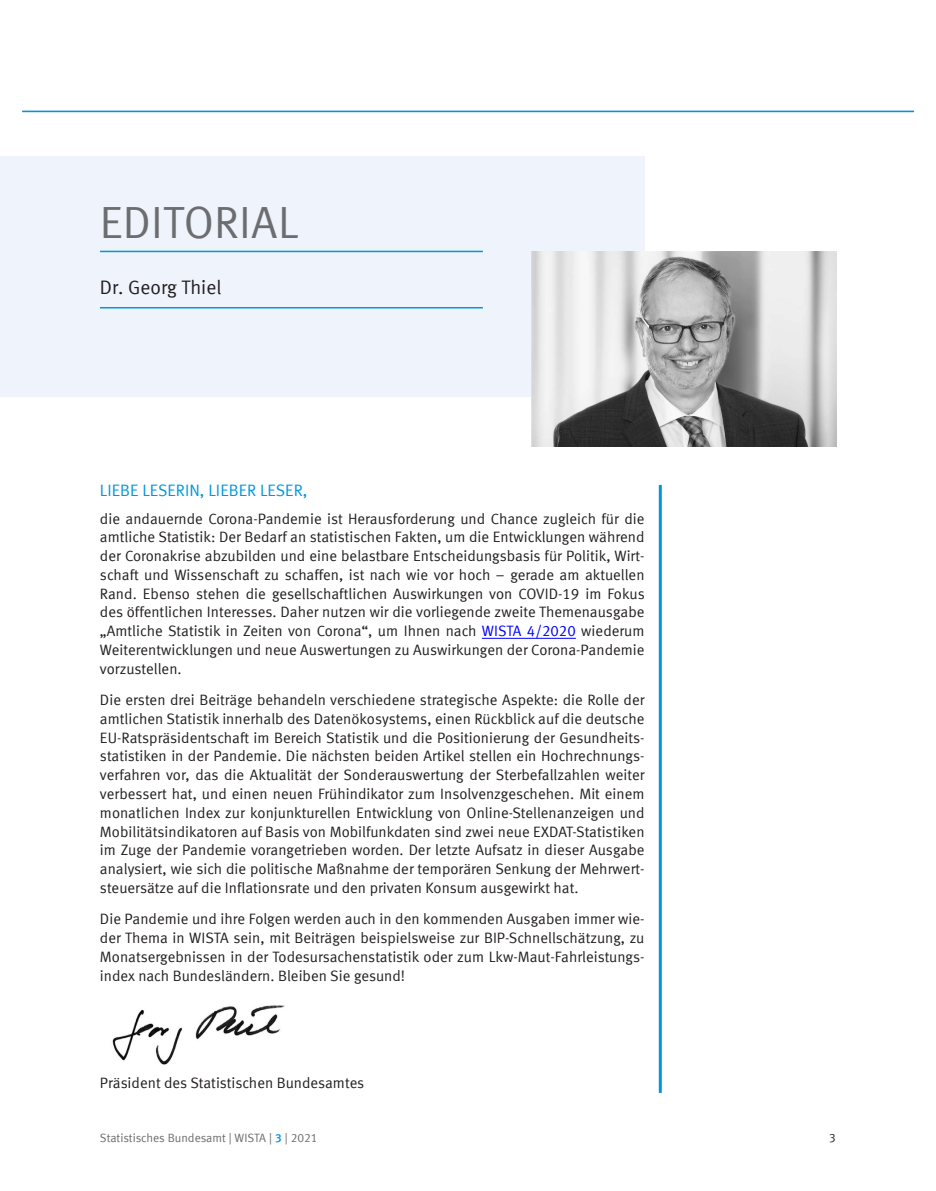
<style>
.page{position:relative;width:936px;height:1191px;background:#fff}
.page>*{position:absolute;margin:0;border:0;box-sizing:border-box;transform-origin:0 0}
.t1{font:45px "Meta Normal LF";letter-spacing:.005em;color:#6c6d70}
.t2{font:19.5px "Meta Normal LF";letter-spacing:.005em;color:#231f20}
._03_Editorial_Übersc{font:16.5px "Meta Normal LF";letter-spacing:.005em;color:#0097db}
._04_Editorial_Text_1{font:15px/18.8px "Meta Normal LF";letter-spacing:.005em;color:#231f20;text-align:justify}
.t3{font:12px "Meta Normal LF";color:#6c6d70}
.t4{font:12px "Meta Normal LF";color:#231f20}
.s1{color:#00f}
.s2{font-family:"Meta Medium LF";color:#0097db}
</style>
<div class="page">
<div style="left:0;top:156px;width:644px;height:240px;background:#eff4fc"></div>
<hr style="left:100px;top:251px;width:383px;height:1px;background:#0097db">
<hr style="left:100px;top:307px;width:383px;height:1px;background:#0097db">
<hr style="left:658px;top:485px;width:3px;height:608px;background:#0097db">
<img style="left:531px;top:251px;width:305px;height:195px">
<hr style="left:482px;top:638px;width:94px;height:1px;background:#00f">
<img style="left:112px;top:1005px;width:173px;height:60px">
<hr style="left:22px;top:111px;width:891px;height:1px;background:#0097db">
<h1 class="t1" style="left:100px;top:196px;width:200px">EDITORIAL</h1>
<h2 class="t2" style="left:100px;top:276px;width:123px">Dr. Georg Thiel</h2>
<p class="_03_Editorial_Übersc" style="left:100px;top:481px;width:209px">LIEBE LESERIN, LIEBER LESER,</p>
<p class="_04_Editorial_Text_1" style="left:100px;top:509px;width:546px">die andauernde Corona-Pandemie ist Herausforderung und Chance zugleich für die amtliche Statistik: Der Bedarf an statistischen Fakten, um die Entwicklungen während der Coronakrise abzubilden und eine belastbare Entscheidungsbasis für Politik, Wirt&shy;schaft und Wissenschaft zu schaffen, ist nach wie vor hoch – gerade am aktuellen Rand. Ebenso stehen die gesellschaftlichen Auswirkungen von COVID-19 im Fokus des öffentlichen Interesses. Daher nutzen wir die vorliegende zweite Themenausgabe „Amtliche Statistik in Zeiten von Corona“, um Ihnen nach <span class="s1">WISTA 4/2020</span> wiederum Weiterentwicklungen und neue Auswertungen zu Auswirkungen der Corona-Pandemie vorzustellen.</p>
<p class="_04_Editorial_Text_1" style="left:100px;top:690px;width:546px">Die ersten drei Beiträge behandeln verschiedene strategische Aspekte: die Rolle der amtlichen Statistik innerhalb des Datenökosystems, einen Rückblick auf die deutsche EU-Ratspräsidentschaft im Bereich Statistik und die Positionierung der Gesundheits&shy;statistiken in der Pandemie. Die nächsten beiden Artikel stellen ein Hochrechnungs&shy;verfahren vor, das die Aktualität der Sonderauswertung der Sterbefallzahlen weiter verbessert hat, und einen neuen Frühindikator zum Insolvenzgeschehen. Mit einem monatlichen Index zur konjunkturellen Entwicklung von Online-Stellenanzeigen und Mobilitätsindikatoren auf Basis von Mobilfunkdaten sind zwei neue EXDAT-Statistiken im Zuge der Pandemie vorangetrieben worden. Der letzte Aufsatz in dieser Ausgabe analysiert, wie sich die politische Maßnahme der temporären Senkung der Mehrwert&shy;steuersätze auf die Inflationsrate und den privaten Konsum ausgewirkt hat.</p>
<p class="_04_Editorial_Text_1" style="left:100px;top:909px;width:546px">Die Pandemie und ihre Folgen werden auch in den kommenden Ausgaben immer wie&shy;der Thema in WISTA sein, mit Beiträgen beispielsweise zur BIP-Schnellschätzung, zu Monatsergebnissen in der Todesursachenstatistik oder zum Lkw-Maut-Fahrleistungs&shy;index nach Bundesländern. Bleiben Sie gesund!</p>
<p class="_04_Editorial_Text_1" style="left:100px;top:1072px;width:266px">Präsident des Statistischen Bundesamtes</p>
<p class="t3" style="left:100px;top:1130px;width:219px">Statistisches Bundesamt | WISTA | <span class="s2">3</span> | 2021</p>
<p class="t4" style="left:829px;top:1130px;width:8px">3</p>
</div>
